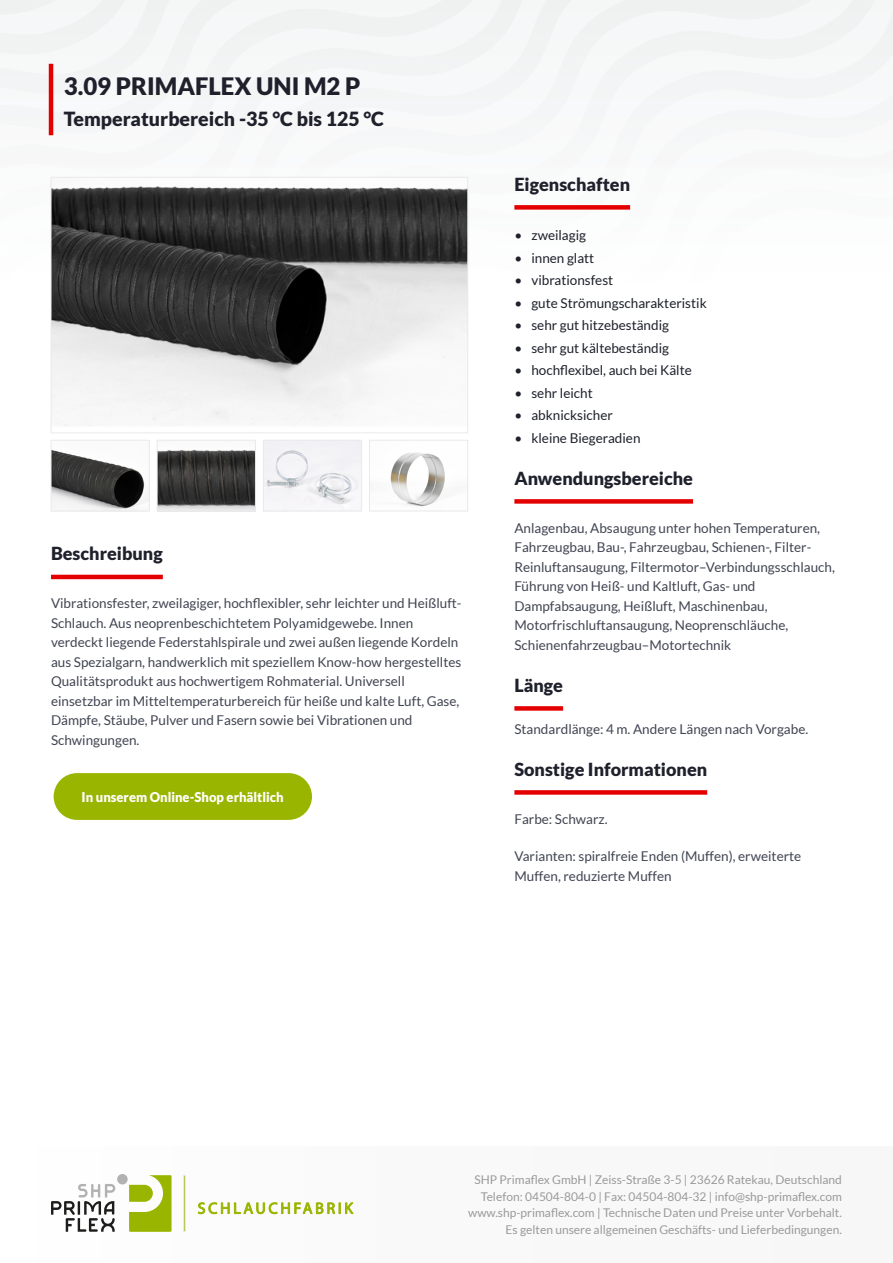
<style>
.page{position:relative;width:893px;height:1263px;background:#fff}
.page>*{position:absolute;margin:0;border:0;box-sizing:border-box;transform-origin:0 0}
.t1{font:900 24px "Lato";color:#1e212b}
.t2{font:900 19.5px "Lato";color:#1e212b}
.t3{font:900 18px "Lato";color:#1e212b}
.t4{font:13.5px/19.5px "Lato";color:#414552}
.t5{font:13.5px "Lato";color:#1e212b}
.t6{font:900 13.5px "Lato";color:#fff;scale:.96 1}
.t7{font:12px/16.5px "Lato";color:#9a9a9a;text-align:right}
</style>
<div class="page">
<div style="left:0;top:0;width:893px;height:281px;background:#f7f8f8"></div>
<div style="left:0;top:1146px;width:893px;height:117px;background:#f9f9f9"></div>
<svg style="left:129px;top:1175px;width:43px;height:57px"></svg>
<svg style="left:51px;top:1184px;width:64px;height:48px"></svg>
<div style="left:117px;top:1174px;width:11px;height:10px;background:#b2b2b2;border-radius:50%"></div>
<div style="left:183px;top:1175px;width:2px;height:57px;background:#a0b100;border:1px solid #eaeaea"></div>
<svg style="left:198px;top:1202px;width:156px;height:12px"></svg>
<hr style="left:49px;top:64px;width:4px;height:71px;background:#e50000">
<img style="left:53px;top:186px;width:413px;height:240px">
<div style="left:51px;top:177px;width:417px;height:256px;border:1px solid #eaeaea"></div>
<img style="left:53px;top:450px;width:95px;height:59px">
<div style="left:51px;top:440px;width:99px;height:71px;border:1px solid #eaeaea"></div>
<img style="left:159px;top:449px;width:95px;height:60px">
<div style="left:157px;top:440px;width:99px;height:71px;border:1px solid #eaeaea"></div>
<img style="left:265px;top:442px;width:95px;height:67px">
<div style="left:263px;top:440px;width:99px;height:71px;border:1px solid #eaeaea"></div>
<img style="left:390px;top:453px;width:55px;height:54px">
<div style="left:369px;top:440px;width:99px;height:71px;border:1px solid #eaeaea"></div>
<div style="left:514px;top:205px;width:116px;height:5px;background:#e50000"></div>
<div style="left:514px;top:499px;width:179px;height:5px;background:#e50000"></div>
<div style="left:514px;top:706px;width:49px;height:5px;background:#e50000"></div>
<div style="left:514px;top:790px;width:193px;height:5px;background:#e50000"></div>
<hr style="left:51px;top:575px;width:112px;height:4px;background:#e50000">
<div style="left:54px;top:773px;width:258px;height:47px;background:#9ab500;border-radius:23px"></div>
<h1 class="t1" style="left:64px;top:75px;width:298px">3.09 PRIMAFLEX UNI M2 P</h1>
<h2 class="t2" style="left:64px;top:110px;width:322px">Temperaturbereich -35 °C bis 125 °C</h2>
<h3 class="t3" style="left:51px;top:546px;width:113px">Beschreibung</h3>
<p class="t4" style="left:51px;top:594px;width:412px">Vibrationsfester, zweilagiger, hochflexibler, sehr leichter und Heißluft-Schlauch. Aus neoprenbeschichtetem Polyamidgewebe. Innen verdeckt liegende Federstahlspirale und zwei außen liegende Kordeln aus Spezialgarn, handwerklich mit speziellem Know-how hergestelltes Qualitätsprodukt aus hochwertigem Rohmaterial. Universell einsetzbar im Mitteltemperaturbereich für heiße und kalte Luft, Gase, Dämpfe, Stäube, Pulver und Fasern sowie bei Vibrationen und Schwingungen.</p>
<p class="t6" style="left:82px;top:791px;width:212px">In unserem Online-Shop erhältlich</p>
<h3 class="t3" style="left:514px;top:176px;width:117px">Eigenschaften</h3>
<p class="t5" style="left:514px;top:229px;width:73px">• zweilagig</p>
<p class="t5" style="left:514px;top:252px;width:81px">• innen glatt</p>
<p class="t5" style="left:514px;top:274px;width:100px">• vibrationsfest</p>
<p class="t5" style="left:514px;top:297px;width:194px">• gute Strömungscharakteristik</p>
<p class="t5" style="left:514px;top:319px;width:156px">• sehr gut hitzebeständig</p>
<p class="t5" style="left:514px;top:342px;width:156px">• sehr gut kältebeständig</p>
<p class="t5" style="left:514px;top:364px;width:179px">• hochflexibel, auch bei Kälte</p>
<p class="t5" style="left:514px;top:387px;width:80px">• sehr leicht</p>
<p class="t5" style="left:514px;top:409px;width:100px">• abknicksicher</p>
<p class="t5" style="left:514px;top:432px;width:128px">• kleine Biegeradien</p>
<h3 class="t3" style="left:514px;top:470px;width:180px">Anwendungsbereiche</h3>
<p class="t4" style="left:514px;top:519px;width:322px">Anlagenbau, Absaugung unter hohen Temperaturen, Fahrzeugbau, Bau-, Fahrzeugbau, Schienen-, Filter-Reinluftansaugung, Filtermotor–Verbindungsschlauch, Führung von Heiß- und Kaltluft, Gas- und Dampfabsaugung, Heißluft, Maschinenbau, Motorfrischluftansaugung, Neoprenschläuche, Schienenfahrzeugbau–Motortechnik</p>
<h3 class="t3" style="left:514px;top:677px;width:50px">Länge</h3>
<p class="t4" style="left:514px;top:720px;width:295px">Standardlänge: 4 m. Andere Längen nach Vorgabe.</p>
<h3 class="t3" style="left:514px;top:761px;width:194px">Sonstige Informationen</h3>
<p class="t4" style="left:514px;top:810px;width:95px">Farbe: Schwarz.</p>
<p class="t4" style="left:514px;top:847px;width:288px">Varianten: spiralfreie Enden (Muffen), erweiterte<br>Muffen, reduzierte Muffen</p>
<p class="t7" style="left:468px;top:1172px;width:375px">SHP Primaflex GmbH | Zeiss-Straße 3-5 | 23626 Ratekau, Deutschland Telefon: 04504-804-0 | Fax: 04504-804-32 | info@shp-primaflex.com www.shp-primaflex.com | Technische Daten und Preise unter Vorbehalt.<br>Es gelten unsere allgemeinen Geschäfts- und Lieferbedingungen.</p>
</div>
